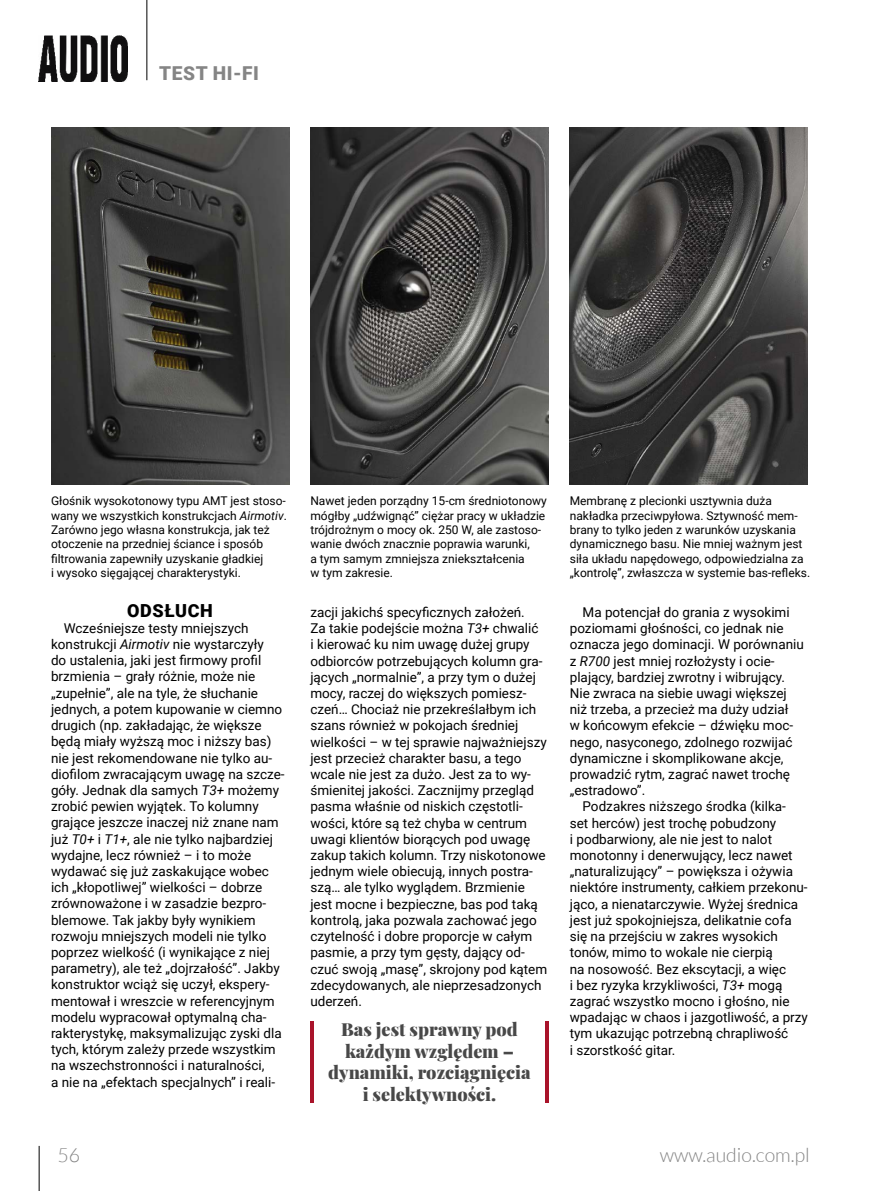
<style>
.page{position:relative;width:893px;height:1191px;background:#fff}
.page>*{position:absolute;margin:0;border:0;box-sizing:border-box;transform-origin:0 0}
.t1{font:300 19.5px "Lato";color:#858585}
.t2{font:900 19.2px "Roboto";letter-spacing:.035em;color:#858585}
.t3{font:900 18px/21.6px "Playfair Display";color:#484848;text-align:center}
.t4{font:900 18px "Roboto";letter-spacing:.035em;color:#000}
.t5{font:13.5px/16.2px "Roboto";color:#000}
.t6{font:12px/14.4px "Roboto";color:#000}
.s1{font-style:italic}
</style>
<div class="page">
<hr style="left:39px;top:1145px;width:1px;height:46px;background:#000">
<hr style="left:147px;top:0;width:1px;height:80px;background:#000">
<img style="left:39px;top:35px;width:89px;height:46px">
<hr style="left:310px;top:1020px;width:4px;height:82px;background:#a9132a">
<hr style="left:545px;top:1020px;width:4px;height:82px;background:#a9132a">
<img style="left:51px;top:128px;width:238px;height:357px">
<img style="left:310px;top:128px;width:239px;height:357px">
<img style="left:570px;top:128px;width:238px;height:357px">
<h2 class="t2" style="left:159px;top:60px;width:101px">TEST HI-FI</h2>
<p class="t6" style="left:51px;top:493px;width:237px">Głośnik wysokotonowy typu AMT jest stoso&shy;wany we wszystkich konstrukcjach <span class="s1">Airmotiv</span>.<br>Zarówno jego własna konstrukcja, jak też otoczenie na przedniej ściance i sposób filtrowania zapewniły uzyskanie gładkiej<br>i wysoko sięgającej charakterystyki.</p>
<p class="t6" style="left:310px;top:493px;width:238px">Nawet jeden porządny 15-cm średniotonowy mógłby „udźwignąć” ciężar pracy w układzie trójdrożnym o mocy ok. 250 W, ale zastoso&shy;wanie dwóch znacznie poprawia warunki,<br>a tym samym zmniejsza zniekształcenia<br>w tym zakresie.</p>
<p class="t6" style="left:570px;top:493px;width:242px">Membranę z plecionki usztywnia duża nakładka przeciwpyłowa. Sztywność mem&shy;brany to tylko jeden z warunków uzyskania dynamicznego basu. Nie mniej ważnym jest siła układu napędowego, odpowiedzialna za „kontrolę”, zwłaszcza w systemie bas-refleks.</p>
<p class="t5" style="left:570px;top:603px;width:236px;text-indent:13px">Ma potencjał do grania z wysokimi poziomami głośności, co jednak nie oznacza jego dominacji. W porównaniu z <span class="s1">R700</span> jest mniej rozłożysty i ocie&shy;plający, bardziej zwrotny i wibrujący.<br>Nie zwraca na siebie uwagi większej niż trzeba, a przecież ma duży udział<br>w końcowym efekcie – dźwięku moc&shy;nego, nasyconego, zdolnego rozwijać dynamiczne i skomplikowane akcje, prowadzić rytm, zagrać nawet trochę „estradowo”.</p>
<p class="t5" style="left:570px;top:798px;width:240px;text-indent:13px">Podzakres niższego środka (kilka-<br>set herców) jest trochę pobudzony<br>i podbarwiony, ale nie jest to nalot monotonny i denerwujący, lecz nawet „naturalizujący” – powiększa i ożywia niektóre instrumenty, całkiem przekonu&shy;jąco, a nienatarczywie. Wyżej średnica jest już spokojniejsza, delikatnie cofa się na przejściu w zakres wysokich tonów, mimo to wokale nie cierpią<br>na nosowość. Bez ekscytacji, a więc<br>i bez ryzyka krzykliwości, <span class="s1">T3+</span> mogą zagrać wszystko mocno i głośno, nie wpadając w chaos i jazgotliwość, a przy tym ukazując potrzebną chrapliwość<br>i szorstkość gitar.</p>
<h3 class="t4" style="left:127px;top:597px;width:87px">ODSŁUCH</h3>
<p class="t5" style="left:51px;top:619px;width:235px;text-indent:13px">Wcześniejsze testy mniejszych konstrukcji <span class="s1">Airmotiv</span> nie wystarczyły<br>do ustalenia, jaki jest firmowy profil brzmienia – grały różnie, może nie „zupełnie”, ale na tyle, że słuchanie jednych, a potem kupowanie w ciemno drugich (np. zakładając, że większe będą miały wyższą moc i niższy bas) nie jest rekomendowane nie tylko au&shy;diofilom zwracającym uwagę na szcze&shy;góły. Jednak dla samych <span class="s1">T3+</span> możemy zrobić pewien wyjątek. To kolumny grające jeszcze inaczej niż znane nam już <span class="s1">T0+</span> i <span class="s1">T1+</span>, ale nie tylko najbardziej wydajne, lecz również – i to może wydawać się już zaskakujące wobec ich „kłopotliwej” wielkości – dobrze zrównoważone i w zasadzie bezpro&shy;blemowe. Tak jakby były wynikiem rozwoju mniejszych modeli nie tylko poprzez wielkość (i wynikające z niej parametry), ale też „dojrzałość”. Jakby konstruktor wciąż się uczył, ekspery&shy;mentował i wreszcie w referencyjnym modelu wypracował optymalną cha&shy;rakterystykę, maksymalizując zyski dla tych, którym zależy przede wszystkim na wszechstronności i naturalności,<br>a nie na „efektach specjalnych” i reali-</p>
<p class="t5" style="left:310px;top:603px;width:238px">zacji jakichś specyficznych założeń.<br>Za takie podejście można <span class="s1">T3+</span> chwalić<br>i kierować ku nim uwagę dużej grupy odbiorców potrzebujących kolumn gra&shy;jących „normalnie”, a przy tym o dużej mocy, raczej do większych pomiesz&shy;czeń… Chociaż nie przekreślałbym ich szans również w pokojach średniej wielkości – w tej sprawie najważniejszy jest przecież charakter basu, a tego wcale nie jest za dużo. Jest za to wy&shy;śmienitej jakości. Zacznijmy przegląd pasma właśnie od niskich częstotli&shy;wości, które są też chyba w centrum uwagi klientów biorących pod uwagę zakup takich kolumn. Trzy niskotonowe jednym wiele obiecują, innych postra&shy;szą… ale tylko wyglądem. Brzmienie jest mocne i bezpieczne, bas pod taką kontrolą, jaka pozwala zachować jego czytelność i dobre proporcje w całym pasmie, a przy tym gęsty, dający od&shy;czuć swoją „masę”, skrojony pod kątem zdecydowanych, ale nieprzesadzonych uderzeń.</p>
<h3 class="t3" style="left:328px;top:1017px;width:204px">Bas jest sprawny pod każdym względem – dynamiki, rozciągnięcia i selektywności.</h3>
<h1 class="t1" style="left:57px;top:1144px;width:24px">56</h1>
<h1 class="t1" style="left:660px;top:1144px;width:151px">www.audio.com.pl</h1>
</div>
